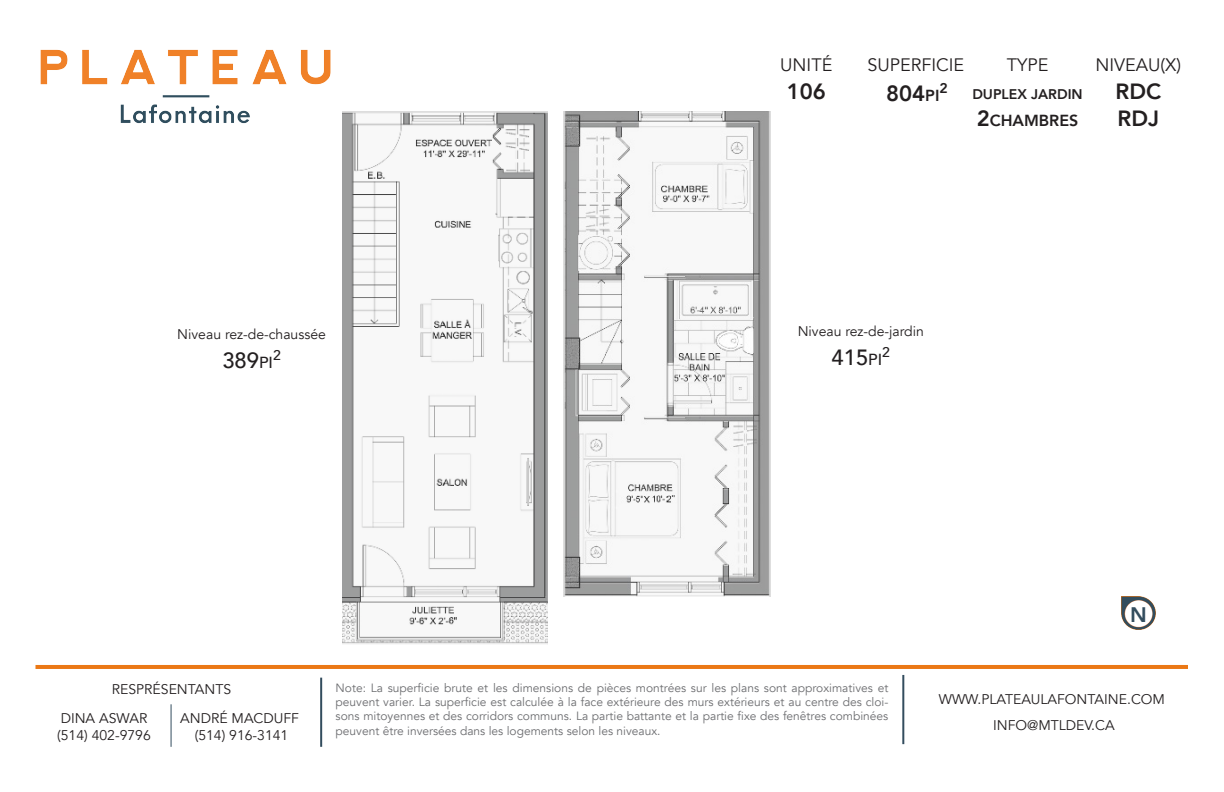
<style>
.page{position:relative;width:1224px;height:792px;background:#fff}
.page>*{position:absolute;margin:0;border:0;box-sizing:border-box;transform-origin:0 0}
.t1{font:800 22px "Avenir";color:#231f20}
.t2{font:500 22px "Avenir";color:#231f20}
.t3{font:800 21px "Avenir";color:#334d5e}
.t4{font:18px "Avenir";color:#231f20}
.t5{font:800 16px "Avenir";color:#231f20}
.t6{font:14px "Avenir";color:#231f20}
.t7{font:800 14px "Avenir";color:#231f20}
.t8{font:500 14px "Avenir";color:#231f20}
.t9{font:12px/14.4px "Avenir";color:#6c6d70;text-align:justify}
.s1{font-size:16px}
.s2{font-size:22px}
</style>
<div class="page">
<hr style="left:36px;top:665px;width:1152px;height:4px;background:#eb7815">
<hr style="left:902px;top:675px;width:2px;height:69px;background:#334d5e">
<hr style="left:320px;top:678px;width:2px;height:69px;background:#334d5e">
<hr style="left:171px;top:704px;width:1px;height:43px;background:#334d5e">
<img style="left:1122px;top:597px;width:33px;height:32px">
<img style="left:342px;top:112px;width:205px;height:532px">
<img style="left:563px;top:111px;width:207px;height:485px">
<img style="left:40px;top:49px;width:291px;height:75px">
<p class="t6" style="left:177px;top:326px;width:150px">Niveau rez-de-chaussée</p>
<p class="t2" style="left:222px;top:341px;width:52px">389<span class="s1">PI</span></p>
<p class="t8" style="left:273px;top:343px;width:9px">2</p>
<p class="t4" style="left:780px;top:54px;width:54px">UNITÉ</p>
<p class="t4" style="left:867px;top:54px;width:98px">SUPERFICIE</p>
<p class="t4" style="left:1007px;top:54px;width:43px">TYPE</p>
<p class="t4" style="left:1095px;top:54px;width:87px">NIVEAU(X)</p>
<p class="t1" style="left:886px;top:76px;width:55px">804<span class="s1">PI</span></p>
<p class="t7" style="left:940px;top:77px;width:10px">2</p>
<p class="t1" style="left:1116px;top:74px;width:47px">RDC</p>
<p class="t1" style="left:1118px;top:101px;width:43px">RDJ</p>
<p class="t1" style="left:787px;top:74px;width:41px">106</p>
<p class="t7" style="left:972px;top:83px;width:112px">DUPLEX JARDIN</p>
<p class="t5" style="left:977px;top:107px;width:103px"><span class="s2">2</span>CHAMBRES</p>
<p class="t6" style="left:798px;top:323px;width:128px">Niveau rez-de-jardin</p>
<p class="t2" style="left:832px;top:338px;width:52px">415<span class="s1">PI</span></p>
<p class="t8" style="left:882px;top:340px;width:9px">2</p>
<p class="t3" style="left:1130px;top:598px;width:18px">N</p>
<p class="t6" style="left:112px;top:681px;width:121px">RESPRÉSENTANTS</p>
<p class="t9" style="left:336px;top:680px;width:554px">Note: La superficie brute et les dimensions de pièces montrées sur les plans sont approximatives et peuvent varier. La superficie est calculée à la face extérieure des murs extérieurs et au centre des cloi&shy;sons mitoyennes et des corridors communs. La partie battante et la partie fixe des fenêtres combinées peuvent être inversées dans les logements selon les niveaux.</p>
<p class="t6" style="left:180px;top:710px;width:120px">ANDRÉ MACDUFF</p>
<p class="t6" style="left:195px;top:727px;width:95px">(514) 916-3141</p>
<p class="t6" style="left:61px;top:710px;width:88px">DINA ASWAR</p>
<p class="t6" style="left:57px;top:727px;width:95px">(514) 402-9796</p>
<p class="t6" style="left:939px;top:691px;width:228px">WWW.PLATEAULAFONTAINE.COM</p>
<p class="t6" style="left:993px;top:716px;width:123px">INFO@MTLDEV.CA</p>
</div>
